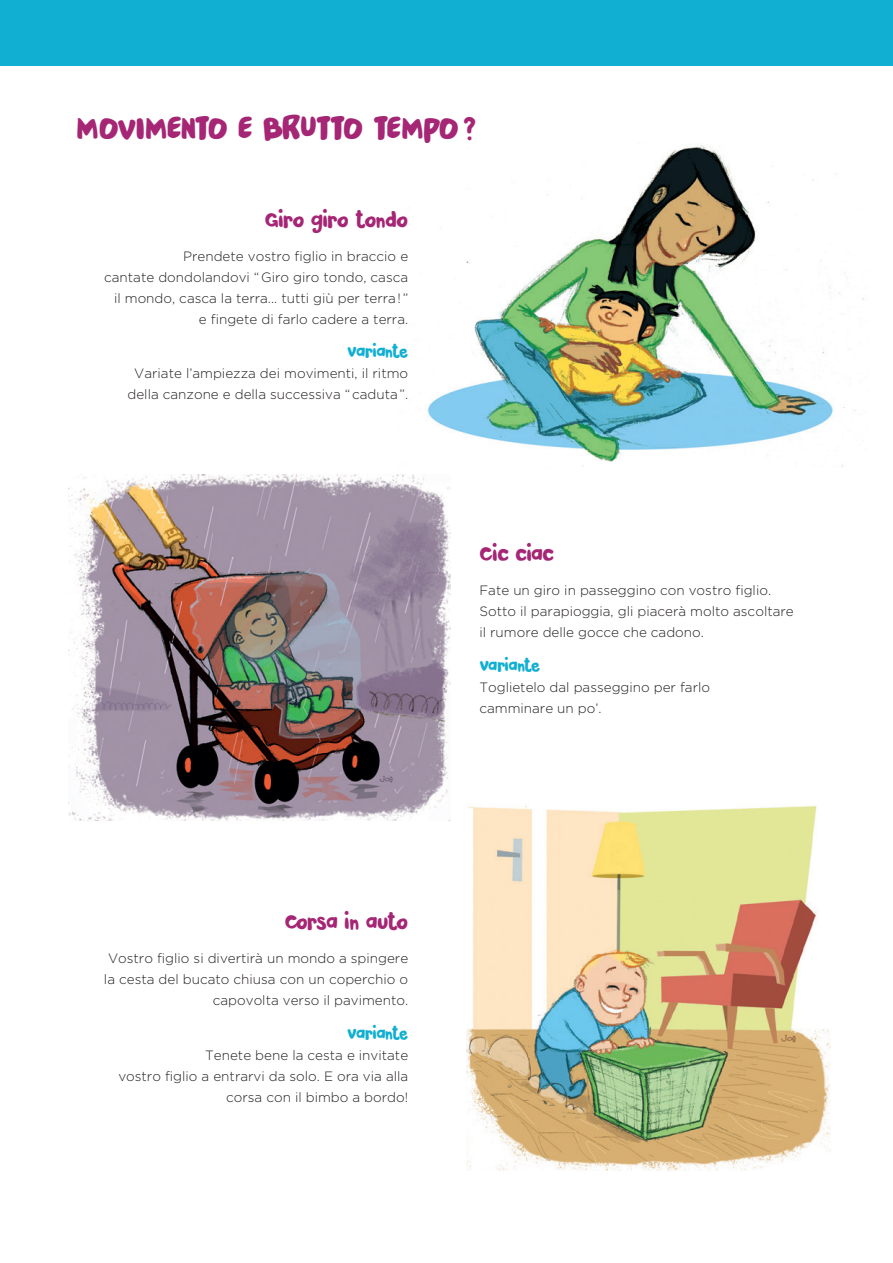
<style>
.page{position:relative;width:893px;height:1263px;background:#fff}
.page>*{position:absolute;margin:0;border:0;box-sizing:border-box;transform-origin:0 0}
.t1{font:33px "Pardesi";letter-spacing:-.04em;color:#a52674}
.t2{font:21px "Pardesi";letter-spacing:-.03em;color:#a52674}
.t3{font:21px "Pardesi";letter-spacing:-.05em;color:#a52674}
.t4{font:16.5px "Pardesi";letter-spacing:-.05em;color:#11afd1}
.t5{font:300 13.5px/21px "Gotham";color:#231f20;text-align:right}
</style>
<div class="page">
<div style="left:0;top:0;width:893px;height:66px;background:#11afd1"></div>
<img style="left:399px;top:145px;width:465px;height:322px">
<img style="left:68px;top:474px;width:383px;height:346px">
<img style="left:466px;top:805px;width:364px;height:366px">
<h1 class="t1" style="left:77px;top:105px;width:401px">MOVIMENTO E BRUTTO TEMPO ?</h1>
<h2 class="t2" style="left:265px;top:204px;width:145px">GIRO GIRO TONDO</h2>
<p class="t5" style="left:104px;top:245px;width:306px">Prendete vostro figlio in braccio e<br>cantate dondolandovi “Giro giro tondo, casca il mondo, casca la terra... tutti giù per terra! ” e fingete di farlo cadere a terra.</p>
<p class="t4" style="left:347px;top:340px;width:62px">VARIANTE</p>
<p class="t5" style="left:128px;top:363px;width:282px;text-align:center">Variate l’ampiezza dei movimenti, il ritmo della canzone e della successiva “caduta”.</p>
<h2 class="t2" style="left:479px;top:539px;width:76px">CIC CIAC</h2>
<p class="t5" style="left:479px;top:580px;width:316px;text-align:left">Fate un giro in passeggino con vostro figlio.<br>Sotto il parapioggia, gli piacerà molto ascoltare il rumore delle gocce che cadono.</p>
<p class="t4" style="left:479px;top:653px;width:62px">VARIANTE</p>
<p class="t5" style="left:479px;top:676px;width:232px;text-align:left">Toglietelo dal passeggino per farlo camminare un po’.</p>
<h2 class="t3" style="left:285px;top:907px;width:125px">CORSA IN AUTO</h2>
<p class="t5" style="left:104px;top:948px;width:306px">Vostro figlio si divertirà un mondo a spingere la cesta del bucato chiusa con un coperchio o capovolta verso il pavimento.</p>
<p class="t4" style="left:347px;top:1021px;width:62px">VARIANTE</p>
<p class="t5" style="left:118px;top:1044px;width:291px">Tenete bene la cesta e invitate<br>vostro figlio a entrarvi da solo. E ora via alla corsa con il bimbo a bordo!</p>
</div>
